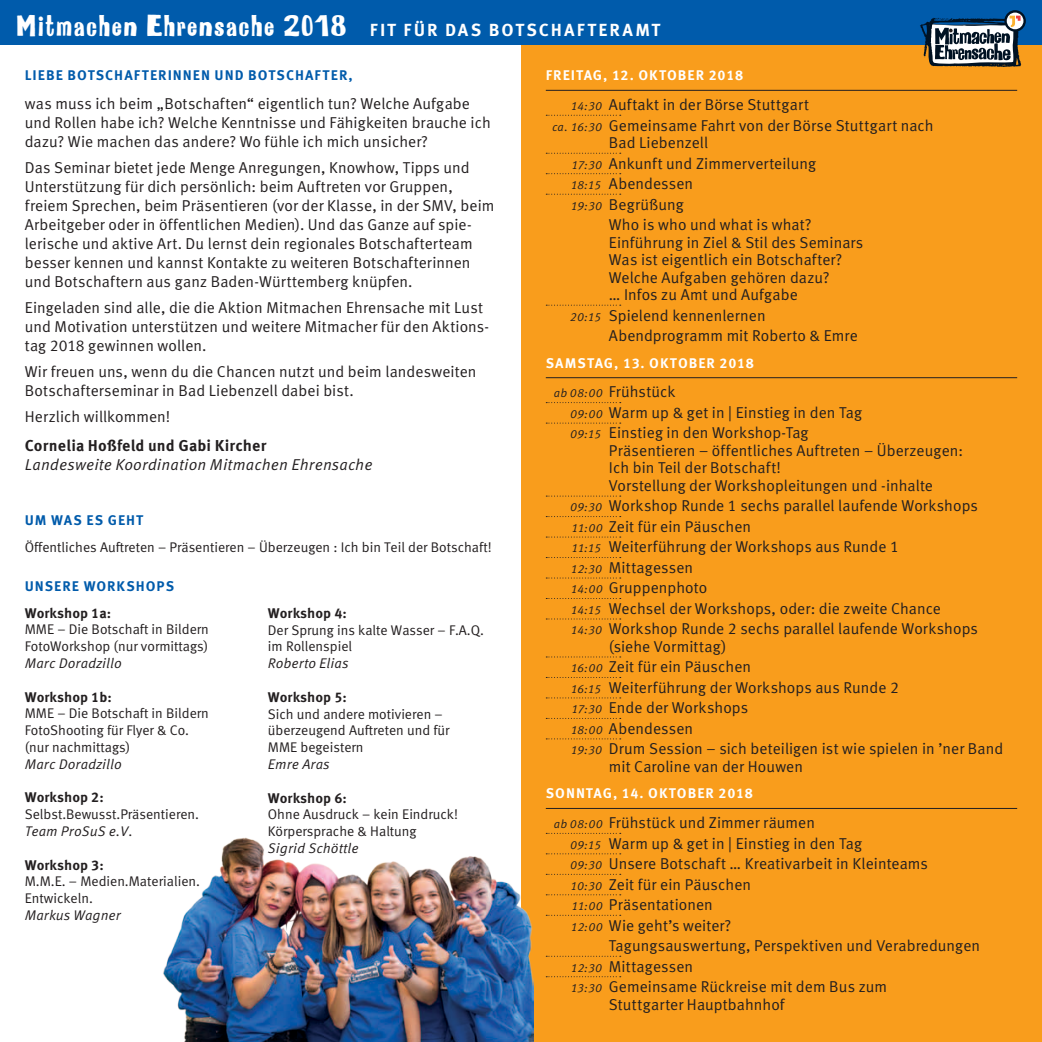
<style>
.page{position:relative;width:1042px;height:1042px;background:#fff}
.page>*{position:absolute;margin:0;border:0;box-sizing:border-box;transform-origin:0 0}
.t1{font:35px "Mitmachen Ehrensache";letter-spacing:.005em;color:#fff}
.t2{font:700 17.5px "Meta Correspondence";letter-spacing:.16em;color:#fff}
.t3{font:700 17.5px "Meta Correspondence";letter-spacing:.12em;color:#fff}
.t4{font:15.75px/20.5px "Meta Correspondence Roman";letter-spacing:.005em;color:#231f20}
.t5{font:italic 15.75px "Meta Correspondence";letter-spacing:.005em;color:#231f20}
.t6{font:700 15.75px "Meta Correspondence";letter-spacing:.005em;color:#231f20}
.t7{font:14px/16.8px "Meta Correspondence Roman";color:#231f20}
.t8{font:italic 14px "Meta Correspondence";color:#231f20}
.t9{font:700 14px "Meta Correspondence";color:#231f20}
.t10{font:700 14px "Meta Correspondence";letter-spacing:.05em;color:#fff}
.t11{font:700 14px "Meta Correspondence";letter-spacing:.075em;color:#005bab}
.s1{font-family:"Meta Correspondence Roman";font-style:normal}
.s2{font-family:"Meta Correspondence";font-style:italic;font-size:11.9px}
</style>
<div class="page">
<div style="left:521px;top:0;width:521px;height:1042px;background:#f99d1c"></div>
<hr style="left:546px;top:90px;width:471px;height:1px;background:#231f20">
<svg style="left:546px;top:115px;width:75px;height:1px"></svg>
<svg style="left:546px;top:153px;width:75px;height:1px"></svg>
<svg style="left:546px;top:173px;width:75px;height:1px"></svg>
<svg style="left:546px;top:194px;width:75px;height:1px"></svg>
<svg style="left:546px;top:305px;width:75px;height:1px"></svg>
<hr style="left:546px;top:377px;width:471px;height:1px;background:#231f20">
<svg style="left:546px;top:402px;width:75px;height:1px"></svg>
<svg style="left:546px;top:423px;width:75px;height:1px"></svg>
<svg style="left:546px;top:496px;width:75px;height:1px"></svg>
<svg style="left:546px;top:516px;width:75px;height:1px"></svg>
<svg style="left:546px;top:536px;width:75px;height:1px"></svg>
<svg style="left:546px;top:557px;width:75px;height:1px"></svg>
<svg style="left:546px;top:577px;width:75px;height:1px"></svg>
<svg style="left:546px;top:598px;width:75px;height:1px"></svg>
<svg style="left:546px;top:618px;width:75px;height:1px"></svg>
<svg style="left:546px;top:656px;width:75px;height:1px"></svg>
<svg style="left:546px;top:677px;width:75px;height:1px"></svg>
<svg style="left:546px;top:697px;width:75px;height:1px"></svg>
<svg style="left:546px;top:718px;width:75px;height:1px"></svg>
<svg style="left:546px;top:738px;width:75px;height:1px"></svg>
<hr style="left:546px;top:808px;width:471px;height:1px;background:#231f20">
<svg style="left:546px;top:833px;width:75px;height:1px"></svg>
<svg style="left:546px;top:853px;width:75px;height:1px"></svg>
<svg style="left:546px;top:874px;width:75px;height:1px"></svg>
<svg style="left:546px;top:894px;width:75px;height:1px"></svg>
<svg style="left:546px;top:915px;width:75px;height:1px"></svg>
<svg style="left:546px;top:956px;width:75px;height:1px"></svg>
<svg style="left:546px;top:976px;width:75px;height:1px"></svg>
<img style="left:163px;top:837px;width:370px;height:205px">
<div style="left:0;top:0;width:1042px;height:45px;background:#005bab"></div>
<svg style="left:920px;top:10px;width:106px;height:57px"></svg>
<h1 class="t1" style="left:16px;top:10px;width:332px">Mitmachen Ehrensache 2018</h1>
<p class="t2" style="left:370px;top:20px;width:206px">FIT FÜR DAS BOTSCHAFT</p>
<p class="t3" style="left:598px;top:20px;width:25px">ERAMT</p>
<p class="t11" style="left:25px;top:67px;width:330px">LIEBE BOTSCHAFTERINNEN UND BOTSCHAFTER,</p>
<p class="t4" style="left:25px;top:94px;width:467px;line-height:18.9px">was muss ich beim „Botschaften“ eigentlich tun? Welche Aufgabe und Rollen habe ich? Welche Kenntnisse und Fähigkeiten brauche ich dazu? Wie machen das andere? Wo fühle ich mich unsicher?</p>
<p class="t4" style="left:25px;top:158px;width:471px;line-height:18.9px">Das Seminar bietet jede Menge Anregungen, Knowhow, Tipps und Unterstützung für dich persönlich: beim Auftreten vor Gruppen, freiem Sprechen, beim Präsentieren (vor der Klasse, in der SMV, beim Arbeitgeber oder in öffentlichen Medien). Und das Ganze auf spie&shy;lerische und aktive Art. Du lernst dein regionales Botschafterteam besser kennen und kannst Kontakte zu weiteren Botschafterinnen und Botschaftern aus ganz Baden-Württemberg knüpfen.</p>
<p class="t4" style="left:25px;top:298px;width:466px;line-height:18.9px">Eingeladen sind alle, die die Aktion Mitmachen Ehrensache mit Lust und Motivation unterstützen und weitere Mitmacher für den Aktions&shy;tag 2018 gewinnen wollen.</p>
<p class="t4" style="left:25px;top:362px;width:453px;line-height:18.9px">Wir freuen uns, wenn du die Chancen nutzt und beim landesweiten<br>Botschafterseminar in Bad Liebenzell dabei bist.</p>
<p class="t4" style="left:25px;top:406px;width:147px">Herzlich willkommen!</p>
<p class="t6" style="left:25px;top:436px;width:243px">CORNELIA HOßFELD UND GABI KIRCHER</p>
<p class="t5" style="left:25px;top:456px;width:349px">Landesweite Koordination Mitmachen Ehrensache</p>
<p class="t11" style="left:25px;top:512px;width:118px">UM WAS ES GEHT</p>
<p class="t7" style="left:25px;top:538px;width:468px">Öffentliches Auftreten – Präsentieren – Überzeugen : Ich bin Teil der Botschaft!</p>
<p class="t11" style="left:25px;top:577px;width:151px">UNSERE WORKSHOPS</p>
<p class="t9" style="left:25px;top:604px;width:88px">WORKSHOP 1A:</p>
<p class="t7" style="left:25px;top:621px;width:186px">MME – Die Botschaft in Bildern<br>FotoWorkshop (nur vormittags)</p>
<p class="t8" style="left:25px;top:655px;width:98px">Marc Doradzillo</p>
<p class="t9" style="left:25px;top:688px;width:88px">WORKSHOP 1B:</p>
<p class="t7" style="left:25px;top:705px;width:186px">MME – Die Botschaft in Bildern<br>FotoShooting für Flyer &amp; Co. (nur nachmittags)</p>
<p class="t8" style="left:25px;top:756px;width:98px">Marc Doradzillo</p>
<p class="t9" style="left:25px;top:789px;width:80px">WORKSHOP 2:</p>
<p class="t7" style="left:25px;top:806px;width:176px">Selbst.Bewusst.Präsentieren.</p>
<p class="t8" style="left:25px;top:823px;width:109px">Team ProSuS e.V<span class="s1">.</span></p>
<p class="t9" style="left:25px;top:856px;width:80px">WORKSHOP 3:</p>
<p class="t7" style="left:25px;top:873px;width:177px">M.M.E. – Medien.Materialien.<br>Entwickeln.</p>
<p class="t8" style="left:25px;top:907px;width:98px">Markus Wagner</p>
<p class="t9" style="left:268px;top:604px;width:80px">WORKSHOP 4:</p>
<p class="t7" style="left:268px;top:621px;width:217px">Der Sprung ins kalte Wasser – F.A.Q. im Rollenspiel</p>
<p class="t8" style="left:268px;top:655px;width:82px">Roberto Elias</p>
<p class="t9" style="left:268px;top:688px;width:80px">WORKSHOP 5:</p>
<p class="t7" style="left:268px;top:705px;width:183px">Sich und andere motivieren – überzeugend Auftreten und für<br>MME begeistern</p>
<p class="t8" style="left:268px;top:756px;width:64px">Emre Aras</p>
<p class="t9" style="left:268px;top:789px;width:80px">WORKSHOP 6:</p>
<p class="t7" style="left:268px;top:806px;width:192px">Ohne Ausdruck – kein Eindruck!<br>Körpersprache &amp; Haltung</p>
<p class="t8" style="left:268px;top:840px;width:92px">Sigrid Schöttle</p>
<p class="t10" style="left:546px;top:67px;width:40px">FREITAG</p>
<p class="t10" style="left:603px;top:67px;width:46px">, 12. OKT</p>
<p class="t10" style="left:667px;top:67px;width:77px">OBER 2018</p>
<p class="t4" style="left:552px;top:94px;width:383px;text-indent:18px"><span class="s2">14:30</span> Auftakt in der Börse Stuttgart<br><span class="s2">ca. 16:30</span> Gemeinsame Fahrt von der Börse Stuttgart nach</p>
<p class="t4" style="left:570px;top:132px;width:247px;text-indent:38px">Bad Liebenzell<br><span class="s2">17:30</span> Ankunft und Zimmerverteilung<br><span class="s2">18:15</span> Abendessen<br><span class="s2">19:30</span> Begrüßung</p>
<p class="t4" style="left:609px;top:216px;width:256px;line-height:17.5px">Who is who und what is what?<br>Einführung in Ziel &amp; Stil des Seminars<br>Was ist eigentlich ein Botschafter?<br>Welche Aufgaben gehören dazu?<br>… Infos zu Amt und Aufgabe</p>
<p class="t4" style="left:609px;top:305px;width:250px;text-indent:-39px"><span class="s2">20:15</span> Spielend kennenlernen<br>Abendprogramm mit Roberto &amp; Emre</p>
<p class="t10" style="left:546px;top:354px;width:11px">SAM</p>
<p class="t10" style="left:577px;top:354px;width:19px">STAG</p>
<p class="t10" style="left:614px;top:354px;width:46px">, 13. OKT</p>
<p class="t10" style="left:678px;top:354px;width:77px">OBER 2018</p>
<p class="t4" style="left:570px;top:381px;width:293px;text-indent:-16px"><span class="s2">ab 08:00</span> Frühstück<br><span class="s2">09:00</span> Warm up &amp; get in | Einstieg in den Tag<br><span class="s2">09:15</span> Einstieg in den Workshop-Tag</p>
<p class="t4" style="left:609px;top:441px;width:356px;line-height:17.5px">Präsentieren – öffentliches Auftreten – Überzeugen:<br>Ich bin Teil der Botschaft!<br>Vorstellung der Workshopleitungen und -inhalte</p>
<p class="t4" style="left:570px;top:495px;width:409px"><span class="s2">09:30</span> Workshop Runde 1 sechs parallel laufende Workshops <span class="s2">11:00</span> Zeit für ein Päuschen<br><span class="s2">11:15</span> Weiterführung der Workshops aus Runde 1<br><span class="s2">12:30</span> Mittagessen<br><span class="s2">14:00</span> Gruppenphoto<br><span class="s2">14:15</span> Wechsel der Workshops, oder: die zweite Chance<br><span class="s2">14:30</span> Workshop Runde 2 sechs parallel laufende Workshops</p>
<p class="t4" style="left:570px;top:636px;width:434px;text-indent:38px">(siehe Vormittag)<br><span class="s2">16:00</span> Zeit für ein Päuschen<br><span class="s2">16:15</span> Weiterführung der Workshops aus Runde 2<br><span class="s2">17:30</span> Ende der Workshops<br><span class="s2">18:00</span> Abendessen<br><span class="s2">19:30</span> Drum Session – sich beteiligen ist wie spielen in ’ner Band</p>
<p class="t4" style="left:609px;top:756px;width:196px">mit Caroline van der Houwen</p>
<p class="t10" style="left:546px;top:785px;width:50px">SONNTAG</p>
<p class="t10" style="left:613px;top:785px;width:46px">, 14. OKT</p>
<p class="t10" style="left:677px;top:785px;width:77px">OBER 2018</p>
<p class="t4" style="left:570px;top:812px;width:359px;text-indent:-16px"><span class="s2">ab 08:00</span> Frühstück und Zimmer räumen<br><span class="s2">09:15</span> Warm up &amp; get in | Einstieg in den Tag<br><span class="s2">09:30</span> Unsere Botschaft … Kreativarbeit in Kleinteams <span class="s2">10:30</span> Zeit für ein Päuschen<br><span class="s2">11:00</span> Präsentationen<br><span class="s2">12:00</span> Wie geht’s weiter?</p>
<p class="t4" style="left:570px;top:935px;width:411px;text-indent:38px">Tagungsauswertung, Perspektiven und Verabredungen<br><span class="s2">12:30</span> Mittagessen<br><span class="s2">13:30</span> Gemeinsame Rückreise mit dem Bus zum</p>
<p class="t4" style="left:609px;top:993px;width:177px">Stuttgarter Hauptbahnhof</p>
</div>
